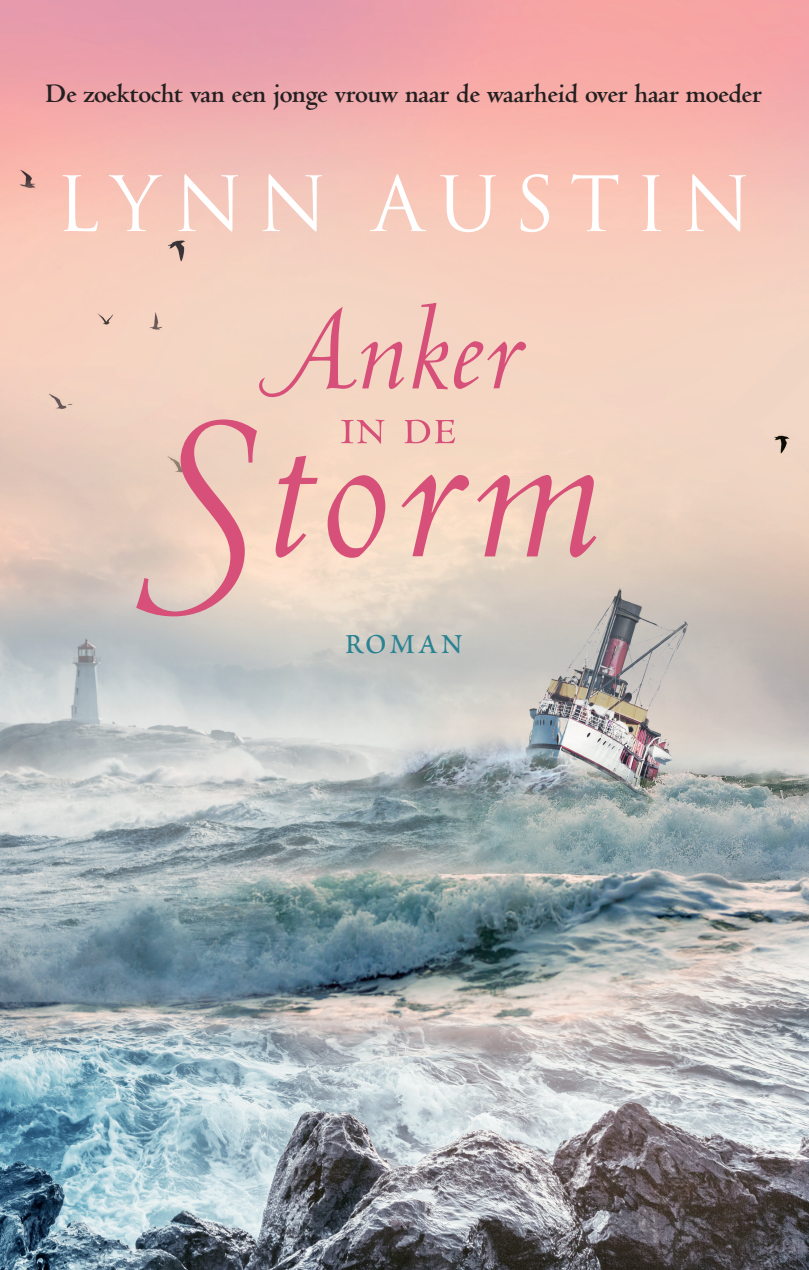
<style>
.page{position:relative;width:809px;height:1270px;background:#fff}
.page>*{position:absolute;margin:0;border:0;box-sizing:border-box;transform-origin:0 0}
.t1{font:222px "Centaur MT Swash Capitals";letter-spacing:.03em;color:#d75079}
.t2{font:127.4px "Centaur MT Swash Capitals";letter-spacing:.01em;color:#d75079}
.t3{font:74px "Trajan";letter-spacing:.19em;color:#fff}
.t4{font:58px "Centaur MT SC";color:#d75079}
.t5{font:42px "Poetica Roman Small Caps";letter-spacing:.03em;color:#2a8292}
.t6{font:700 28px "Centaur";letter-spacing:-.01em;color:#231f20}
</style>
<div class="page">
<img style="left:0;top:0;width:809px;height:1270px">
<svg style="left:808px;top:0;width:1px;height:70px"></svg>
<svg style="left:808px;top:1211px;width:1px;height:59px"></svg>
<p class="t6" style="left:46px;top:79px;width:718px">De zoektocht van een jonge vrouw naar de waarheid over haar moeder</p>
<h3 class="t3" style="left:56px;top:159px;width:697px">LYNN AUSTIN</h3>
<h2 class="t2" style="left:279px;top:262px;width:243px">Anker</h2>
<h3 class="t4" style="left:341px;top:394px;width:117px">in de</h3>
<h1 class="t1" style="left:155px;top:336px;width:444px">Storm</h1>
<h3 class="t5" style="left:344px;top:625px;width:121px">roman</h3>
</div>
